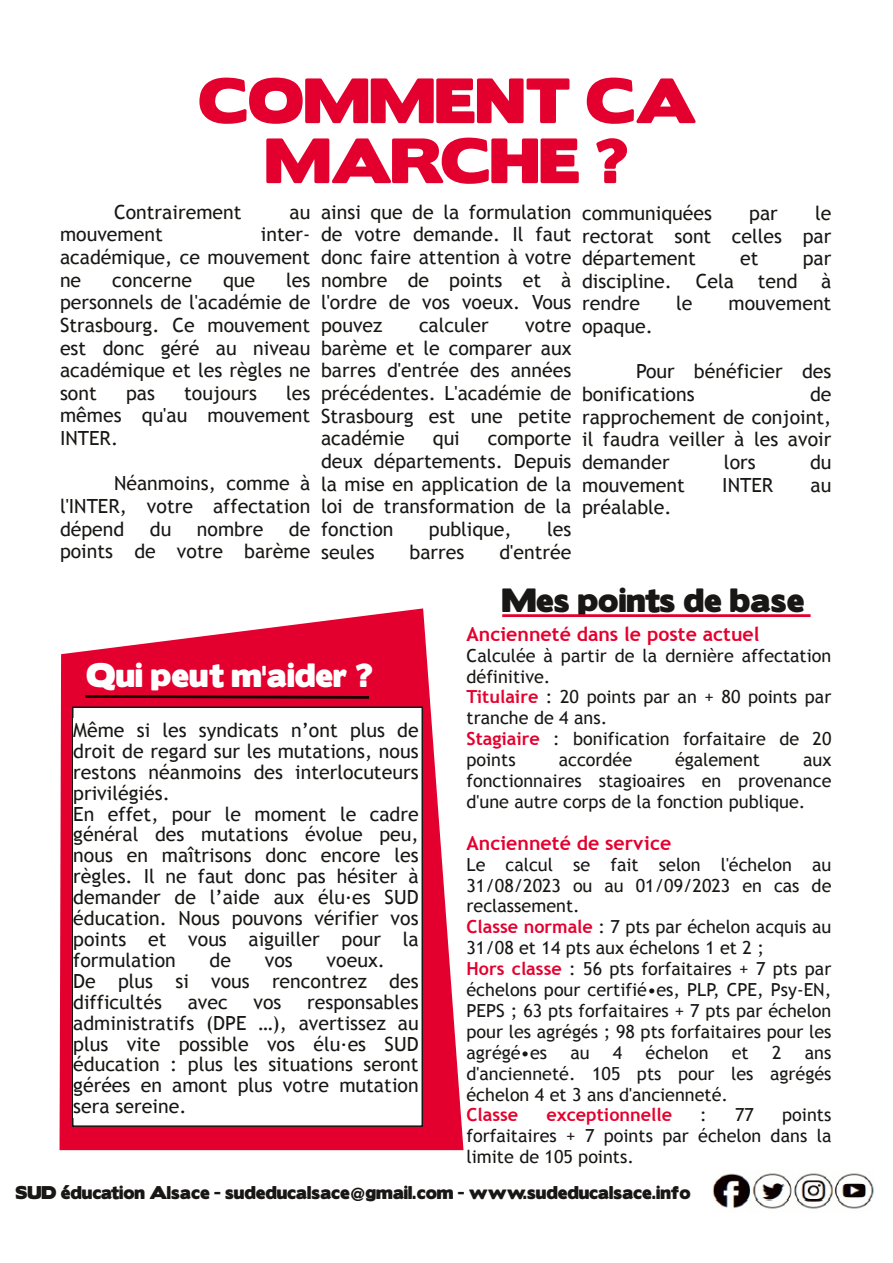
<style>
.page{position:relative;width:893px;height:1263px;background:#fff}
.page>*{position:absolute;margin:0;border:0;box-sizing:border-box;transform-origin:0 0}
.t1{font:57px/60px "Boris Black Bloxx";color:#e4002e;text-align:center}
.t2{font:30px "Boris Black Bloxx";color:#fff}
.t3{font:30px "Boris Black Bloxx";color:#181715}
.t4{font:19.5px/22.6px "Trebuchet MS";color:#181715;text-align:justify}
.t5{font:700 19.5px "Trebuchet MS";color:#e4002e}
.t6{font:18px/20.9px "Trebuchet MS";color:#181715;text-align:justify}
.t7{font:700 18px "Trebuchet MS";color:#e4002e}
.t8{font:16.5px "Boris Black Bloxx";color:#181715}
.s1{font-weight:700;color:#e4002e}
</style>
<div class="page">
<svg style="left:60px;top:608px;width:403px;height:542px;fill:#e4002e"></svg>
<svg style="left:83px;top:694px;width:289px;height:6px;background:#890018"></svg>
<div style="left:73px;top:707px;width:349px;height:419px;background:#fff"></div>
<div style="left:72px;top:706px;width:351px;height:421px;border:2px solid #181715"></div>
<div style="left:73px;top:719px;width:346px;height:22px;background:#fff"></div>
<div style="left:73px;top:739px;width:346px;height:23px;background:#fff"></div>
<div style="left:73px;top:760px;width:346px;height:23px;background:#fff"></div>
<div style="left:73px;top:781px;width:97px;height:23px;background:#fff"></div>
<div style="left:73px;top:802px;width:346px;height:23px;background:#fff"></div>
<div style="left:73px;top:823px;width:346px;height:23px;background:#fff"></div>
<div style="left:73px;top:844px;width:346px;height:23px;background:#fff"></div>
<div style="left:73px;top:865px;width:346px;height:22px;background:#fff"></div>
<div style="left:73px;top:886px;width:346px;height:22px;background:#fff"></div>
<div style="left:73px;top:907px;width:346px;height:22px;background:#fff"></div>
<div style="left:73px;top:928px;width:346px;height:22px;background:#fff"></div>
<div style="left:73px;top:948px;width:346px;height:23px;background:#fff"></div>
<div style="left:73px;top:969px;width:346px;height:23px;background:#fff"></div>
<div style="left:73px;top:990px;width:346px;height:23px;background:#fff"></div>
<div style="left:73px;top:1011px;width:346px;height:23px;background:#fff"></div>
<div style="left:73px;top:1032px;width:346px;height:23px;background:#fff"></div>
<div style="left:73px;top:1053px;width:346px;height:23px;background:#fff"></div>
<div style="left:73px;top:1074px;width:346px;height:23px;background:#fff"></div>
<div style="left:73px;top:1095px;width:162px;height:22px;background:#fff"></div>
<img style="left:712px;top:1173px;width:163px;height:36px">
<hr style="left:502px;top:614px;width:309px;height:3px;background:#e4002e">
<h1 class="t1" style="left:198px;top:66px;width:499px">COMMENT CA<br>MARCHE ?</h1>
<p class="t4" style="left:114px;top:200px;width:129px">Contrairement</p>
<p class="t4" style="left:290px;top:200px;width:22px">au</p>
<p class="t4" style="left:60px;top:223px;width:104px">mouvement</p>
<p class="t4" style="left:582px;top:202px;width:131px">communiquées</p>
<p class="t4" style="left:749px;top:202px;width:30px">par</p>
<p class="t4" style="left:321px;top:201px;width:252px">ainsi que de la formulation de votre demande. Il faut donc faire attention à votre nombre de points et à l'ordre de vos voeux. Vous pouvez</p>
<p class="t4" style="left:582px;top:202px;width:251px;text-indent:233px">le rectorat sont celles par département</p>
<p class="t4" style="left:60px;top:223px;width:252px;text-indent:201px">inter‐ académique, ce mouvement ne</p>
<p class="t4" style="left:740px;top:247px;width:20px">et</p>
<p class="t4" style="left:582px;top:247px;width:251px;text-indent:221px">par discipline. Cela tend à rendre</p>
<p class="t4" style="left:60px;top:268px;width:252px;text-indent:226px">les personnels de l'académie de Strasbourg. Ce mouvement est donc géré au niveau académique et les règles ne sont</p>
<p class="t4" style="left:112px;top:268px;width:81px">concerne</p>
<p class="t4" style="left:223px;top:268px;width:34px">que</p>
<p class="t4" style="left:676px;top:292px;width:18px">le</p>
<p class="t4" style="left:728px;top:292px;width:104px">mouvement</p>
<p class="t4" style="left:419px;top:314px;width:71px">calculer</p>
<p class="t4" style="left:321px;top:314px;width:252px;text-indent:204px">votre barème et le comparer aux barres d'entrée des années précédentes. L'académie de Strasbourg est une petite académie</p>
<p class="t4" style="left:582px;top:315px;width:72px">opaque.</p>
<p class="t4" style="left:582px;top:360px;width:251px;text-indent:54px">Pour bénéficier des bonifications</p>
<p class="t4" style="left:60px;top:381px;width:252px;text-indent:226px">les mêmes qu'au mouvement INTER.</p>
<p class="t4" style="left:60px;top:472px;width:252px;text-indent:54px">Néanmoins, comme à l'INTER, votre affectation dépend</p>
<p class="t4" style="left:126px;top:381px;width:30px">pas</p>
<p class="t4" style="left:184px;top:381px;width:74px">toujours</p>
<p class="t4" style="left:582px;top:383px;width:251px;text-indent:228px">de rapprochement de conjoint, il faudra veiller à les avoir demander</p>
<p class="t4" style="left:433px;top:427px;width:29px">qui</p>
<p class="t4" style="left:321px;top:427px;width:252px;text-indent:167px">comporte deux départements. Depuis la mise en application de la loi de transformation de la fonction</p>
<p class="t4" style="left:724px;top:451px;width:33px">lors</p>
<p class="t4" style="left:810px;top:451px;width:23px">du</p>
<p class="t4" style="left:582px;top:473px;width:104px">mouvement</p>
<p class="t4" style="left:722px;top:473px;width:52px">INTER</p>
<p class="t4" style="left:811px;top:473px;width:22px">au</p>
<p class="t4" style="left:582px;top:496px;width:91px">préalable.</p>
<p class="t4" style="left:60px;top:517px;width:252px;text-align:right">de<br>points de votre barème</p>
<p class="t4" style="left:150px;top:517px;width:23px">du</p>
<p class="t4" style="left:197px;top:517px;width:68px">nombre</p>
<p class="t4" style="left:429px;top:517px;width:84px">publique,</p>
<p class="t4" style="left:547px;top:517px;width:26px">les</p>
<p class="t4" style="left:321px;top:540px;width:55px">seules</p>
<p class="t4" style="left:410px;top:540px;width:56px">barres</p>
<p class="t4" style="left:499px;top:540px;width:73px">d'entrée</p>
<h2 class="t2" style="left:86px;top:653px;width:288px">Qui peut m'aider ?</h2>
<p class="t4" style="left:73px;top:719px;width:347px;line-height:20.9px;text-align:left">Même si les syndicats n’ont plus de droit de regard sur les mutations, nous restons néanmoins des interlocuteurs privilégiés.<br>En effet, pour le moment le cadre général des mutations évolue peu, nous en maîtrisons donc encore les règles. Il ne faut donc pas hésiter à demander de l’aide aux élu·es SUD éducation. Nous pouvons vérifier vos points et vous aiguiller pour la formulation</p>
<p class="t4" style="left:210px;top:948px;width:23px">de</p>
<p class="t4" style="left:265px;top:948px;width:29px">vos</p>
<p class="t4" style="left:73px;top:949px;width:347px;line-height:20.9px;text-align:left;text-indent:253px">voeux.<br>De plus si vous rencontrez des difficultés</p>
<p class="t4" style="left:73px;top:991px;width:347px;line-height:20.9px;text-indent:234px">responsables administratifs (DPE …), avertissez au plus vite possible vos élu·es SUD éducation : plus les situations seront gérées en amont plus votre mutation sera sereine.</p>
<p class="t4" style="left:188px;top:990px;width:42px">avec</p>
<p class="t4" style="left:253px;top:990px;width:29px">vos</p>
<h2 class="t3" style="left:502px;top:578px;width:304px">Mes points de base</h2>
<p class="t5" style="left:466px;top:622px;width:294px">Ancienneté dans le poste actuel</p>
<p class="t6" style="left:466px;top:645px;width:366px;text-align:left">Calculée à partir de la dernière affectation définitive.<br><span class="s1">Titulaire</span> : 20 points par an + 80 points par tranche de 4 ans.<br><span class="s1">Stagiaire</span> : bonification forfaitaire de 20 points</p>
<p class="t6" style="left:559px;top:749px;width:75px">accordée</p>
<p class="t6" style="left:675px;top:749px;width:86px">également</p>
<p class="t6" style="left:466px;top:749px;width:366px;text-indent:337px">aux fonctionnaires stagioaires en provenance d'une autre corps de la fonction publique.</p>
<p class="t5" style="left:466px;top:831px;width:206px">Ancienneté de service</p>
<p class="t6" style="left:466px;top:854px;width:366px;text-align:left">Le calcul se fait selon l'échelon au 31/08/2023 ou au 01/09/2023 en cas de reclassement.<br><span class="s1">Classe normale</span> : 7 pts par échelon acquis au 31/08 et 14 pts aux échelons 1 et 2 ;<br><span class="s1">Hors classe</span> : 56 pts forfaitaires + 7 pts par échelons pour certifié•es, PLP, CPE, Psy‐EN, PEPS ; 63 pts forfaitaires + 7 pts par échelon pour les agrégés ; 98 pts forfaitaires pour les agrégé•es</p>
<p class="t6" style="left:570px;top:1042px;width:21px">au</p>
<p class="t6" style="left:613px;top:1042px;width:11px">4</p>
<p class="t6" style="left:646px;top:1042px;width:64px">échelon</p>
<p class="t6" style="left:732px;top:1042px;width:18px">et</p>
<p class="t6" style="left:772px;top:1042px;width:11px">2</p>
<p class="t6" style="left:466px;top:1042px;width:366px;text-indent:338px">ans d'ancienneté. 105 pts pour les agrégés échelon 4 et 3 ans d'ancienneté.</p>
<p class="t7" style="left:466px;top:1104px;width:53px">Classe</p>
<p class="t7" style="left:546px;top:1104px;width:127px">exceptionnelle</p>
<p class="t6" style="left:700px;top:1104px;width:8px">:</p>
<p class="t6" style="left:735px;top:1104px;width:20px">77</p>
<p class="t6" style="left:466px;top:1104px;width:366px;text-indent:316px">points forfaitaires + 7 points par échelon dans la limite de 105 points.</p>
<p class="t8" style="left:15px;top:1180px;width:677px">SUD éducation Alsace - sudeducalsace@gmail.com - www.sudeducalsace.info</p>
</div>
